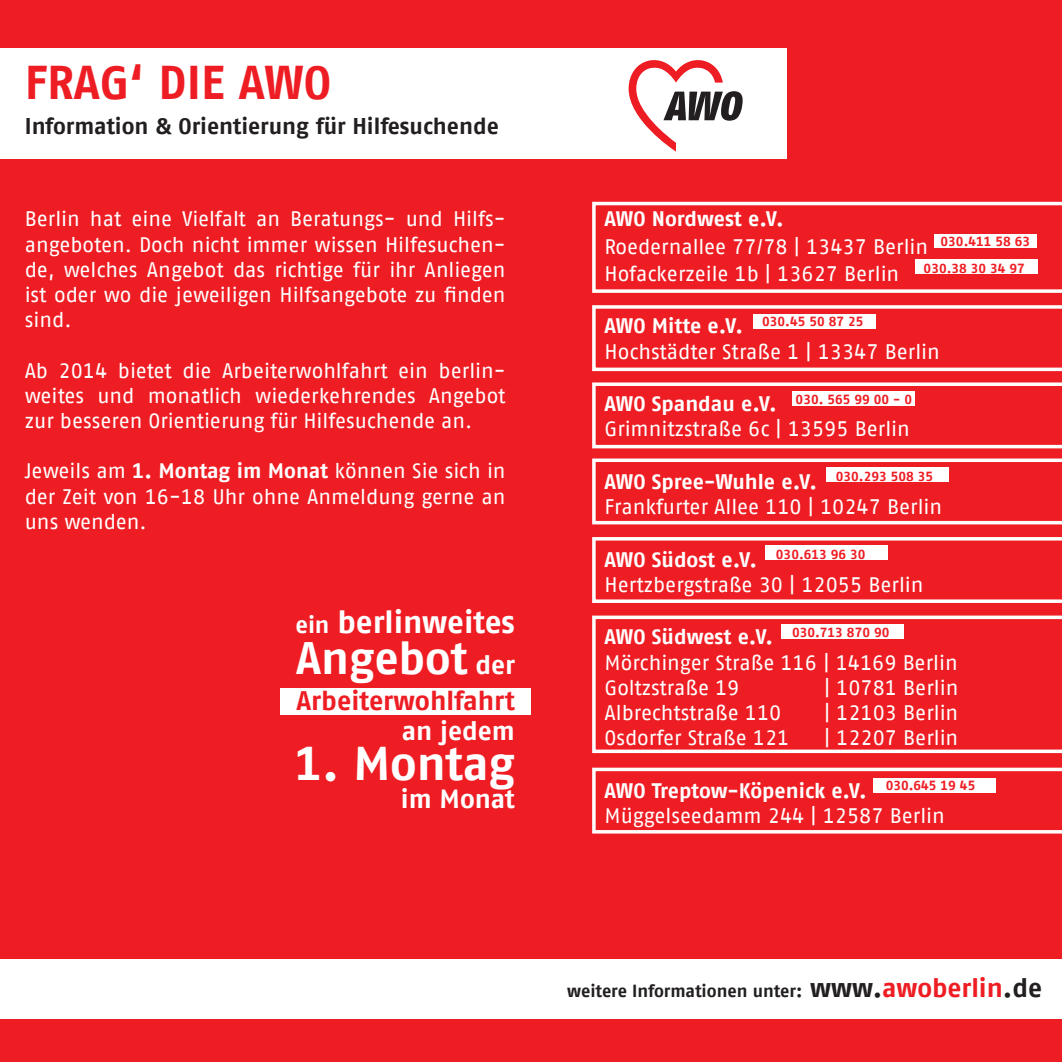
<style>
.page{position:relative;width:1062px;height:1062px;background:#ee1d23}
.page>*{position:absolute;margin:0;border:0;box-sizing:border-box;transform-origin:0 0}
.t1{font:700 47.25px "AWO Fago Office";color:#ee1d23}
.t2{font:700 47.25px "AWO Fago Office";letter-spacing:-.01em;color:#fff}
.t3{font:700 45.5px "AWO Fago Office";letter-spacing:-.005em;color:#fff}
.t4{font:700 31.5px "AWO Fago Office";letter-spacing:-.005em;color:#fff}
.t5{font:700 26.78px "AWO Fago Office";color:#ee1d23}
.t6{font:700 26.25px "AWO Fago Office";color:#fff}
.t7{font:700 22.75px "AWO Fago Office";color:#231f20}
.t8{font:21px/25.2px "AWO Fago Office";color:#fff}
.t9{font:700 17.5px "AWO Fago Office";letter-spacing:-.005em;color:#231f20}
.s1{font-weight:700}
.s2{font-size:23.62px}
.s3{font-size:26.25px}
.s4{font-size:26.25px;color:#ee1d23}
</style>
<div class="page">
<svg style="left:592px;top:202px;width:470px;height:91px"></svg>
<svg style="left:592px;top:305px;width:470px;height:66px"></svg>
<svg style="left:592px;top:382px;width:470px;height:66px"></svg>
<svg style="left:592px;top:458px;width:470px;height:66px"></svg>
<svg style="left:592px;top:537px;width:470px;height:66px"></svg>
<svg style="left:592px;top:767px;width:470px;height:66px"></svg>
<svg style="left:592px;top:615px;width:470px;height:138px"></svg>
<div style="left:0;top:48px;width:786px;height:111px;background:#fff"></div>
<div style="left:781px;top:624px;width:123px;height:15px;background:#fff"></div>
<div style="left:765px;top:545px;width:122px;height:15px;background:#fff"></div>
<div style="left:0;top:959px;width:1062px;height:59px;background:#fff"></div>
<div style="left:280px;top:688px;width:251px;height:26px;background:#fff"></div>
<div style="left:753px;top:314px;width:123px;height:15px;background:#fff"></div>
<div style="left:934px;top:234px;width:103px;height:13px;background:#fff"></div>
<div style="left:915px;top:259px;width:122px;height:15px;background:#fff"></div>
<div style="left:792px;top:390px;width:123px;height:15px;background:#fff"></div>
<div style="left:873px;top:777px;width:122px;height:15px;background:#fff"></div>
<div style="left:826px;top:467px;width:123px;height:15px;background:#fff"></div>
<svg style="left:628px;top:60px;width:114px;height:91px"></svg>
<h1 class="t1" style="left:25px;top:55px;width:308px">FRAG‘ DIE AWO</h1>
<p class="t7" style="left:25px;top:113px;width:475px">Information &amp; Orientierung für Hilfesuchende</p>
<p class="t8" style="left:25px;top:206px;width:482px;text-align:justify">Berlin hat eine Vielfalt an Beratungs- und Hilfs&shy;angeboten. Doch nicht immer wissen Hilfesuchen&shy;de, welches Angebot das richtige für ihr Anliegen ist oder wo die jeweiligen Hilfsangebote zu finden sind.</p>
<p class="t8" style="left:25px;top:357px;width:482px;text-align:justify">Ab 2014 bietet die Arbeiterwohlfahrt ein berlin&shy;weites und monatlich wiederkehrendes Angebot zur besseren Orientierung für Hilfesuchende an.</p>
<p class="t8" style="left:25px;top:458px;width:482px;text-align:justify">Jeweils am <span class="s1">1. Montag im Monat</span> können Sie sich in der Zeit von 16-18 Uhr ohne Anmeldung gerne an uns wenden.</p>
<h3 class="t4" style="left:295px;top:604px;width:221px"><span class="s2">ein</span> berlinweites</h3>
<h2 class="t3" style="left:296px;top:631px;width:220px">Angebot <span class="s3">der</span></h2>
<p class="t5" style="left:296px;top:685px;width:220px">Arbeiterwohlfahrt</p>
<p class="t6" style="left:402px;top:715px;width:115px">an jedem</p>
<h1 class="t2" style="left:295px;top:736px;width:222px">1. Montag</h1>
<p class="t6" style="left:401px;top:783px;width:115px">im Monat</p>
<p class="t8" style="left:604px;top:205px;width:427px;line-height:27.3px"><span class="s1">AWO Nordwest e.V.<br></span>Roedernallee 77/78 | 13437 Berlin <sup>030.411</sup> <sup>58</sup> <sup>63<br></sup>Hofackerzeile 1b | 13627 Berlin <sup>030.38</sup> <sup>30</sup> <sup>34</sup> <sup>97</sup></p>
<p class="t8" style="left:604px;top:313px;width:337px"><span class="s1">AWO Mitte e.V.</span> <sup>030.45</sup> <sup>50</sup> <sup>87</sup> <sup>25<br></sup>Hochstädter Straße 1 | 13347 Berlin</p>
<p class="t8" style="left:604px;top:391px;width:309px"><span class="s1">AWO Spandau e.V.</span> <sup>030.</sup> <sup>565</sup> <sup>99</sup> <sup>00</sup> <sup>-</sup> <sup>0<br></sup>Grimnitzstraße 6c | 13595 Berlin</p>
<p class="t8" style="left:604px;top:469px;width:339px"><span class="s1">AWO Spree-Wuhle e.V.</span> <sup>030.293</sup> <sup>508</sup> <sup>35<br></sup>Frankfurter Allee 110 | 10247 Berlin</p>
<p class="t8" style="left:604px;top:546px;width:320px"><span class="s1">AWO Südost e.V.</span> <sup>030.613</sup> <sup>96</sup> <sup>30<br></sup>Hertzbergstraße 30 | 12055 Berlin</p>
<p class="t8" style="left:604px;top:624px;width:355px"><span class="s1">AWO Südwest e.V.</span> <sup>030.713</sup> <sup>870</sup> <sup>90<br></sup>Mörchinger Straße 116 | 14169 Berlin<br>Goltzstraße 19</p>
<p class="t8" style="left:824px;top:674px;width:136px">| 10781 Berlin</p>
<p class="t8" style="left:604px;top:700px;width:178px">Albrechtstraße 110</p>
<p class="t8" style="left:824px;top:700px;width:136px">| 12103 Berlin</p>
<p class="t8" style="left:604px;top:725px;width:186px">Osdorfer Straße 121</p>
<p class="t8" style="left:824px;top:725px;width:136px">| 12207 Berlin</p>
<p class="t8" style="left:604px;top:777px;width:372px"><span class="s1">AWO Treptow-Köpenick e.V.</span> <sup>030.645</sup> <sup>19</sup> <sup>45<br></sup>Müggelseedamm 244 | 12587 Berlin</p>
<p class="t9" style="left:567px;top:981px;width:476px">weitere Informationen unter: <span class="s3">www.</span><span class="s4">awoberlin</span><span class="s3">.de</span></p>
</div>
